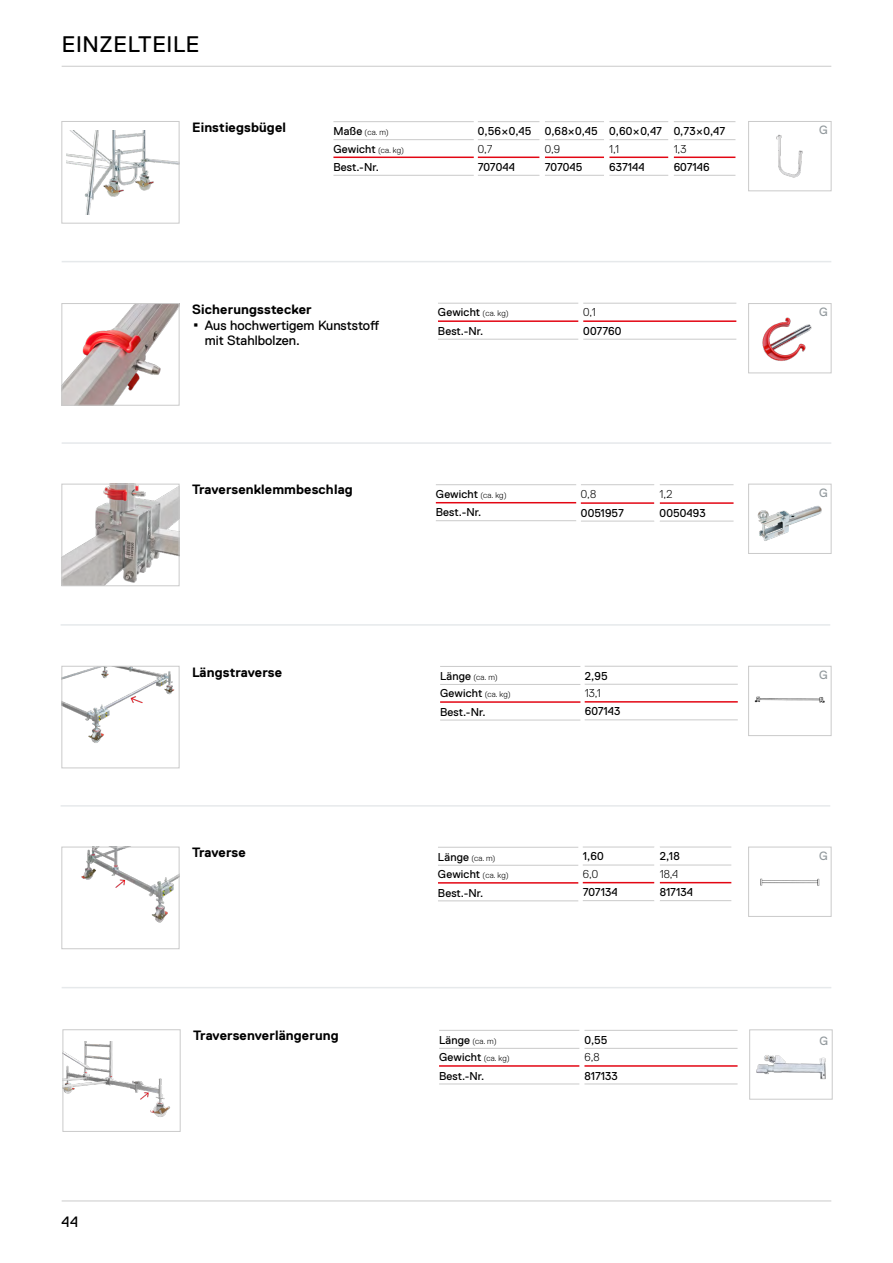
<style>
.page{position:relative;width:893px;height:1263px;background:#fff}
.page>*{position:absolute;margin:0;border:0;box-sizing:border-box;transform-origin:0 0}
.t1{font:22.5px "Replica Pro";letter-spacing:.025em;color:#000}
.t2{font:15px "Replica Pro";color:#000}
.t3{font:700 13.5px "Replica Pro";letter-spacing:.01em;color:#000}
.t4{font:13.5px "Replica Pro";color:#000}
.t5{font:12px "Replica Pro";color:#91989c}
.t6{font:11.4px/18.1px "Replica Pro";letter-spacing:.005em;color:#000}
.t7{font:300 11.4px "Replica Pro";color:#000}
.t8{font:300 8.25px "Replica Pro";letter-spacing:.025em;color:#000}
.s1{font-weight:400;font-size:11.4px}
.s2{font-weight:300;font-size:8.25px}
.s3{font-size:27px}
</style>
<div class="page">
<hr style="left:62px;top:1200px;width:769px;height:1px;background:#cacaca">
<hr style="left:62px;top:66px;width:769px;height:1px;background:#cacaca">
<svg style="left:748px;top:484px;width:83px;height:70px"></svg>
<svg style="left:748px;top:121px;width:83px;height:70px"></svg>
<svg style="left:748px;top:847px;width:83px;height:70px"></svg>
<img style="left:81px;top:849px;width:96px;height:74px">
<div style="left:62px;top:847px;width:117px;height:102px;border:1px solid #cacaca"></div>
<svg style="left:748px;top:666px;width:83px;height:70px"></svg>
<img style="left:64px;top:668px;width:111px;height:75px">
<div style="left:62px;top:666px;width:117px;height:102px;border:1px solid #cacaca"></div>
<img style="left:67px;top:131px;width:110px;height:83px">
<div style="left:62px;top:121px;width:117px;height:102px;border:1px solid #cacaca"></div>
<img style="left:64px;top:486px;width:113px;height:98px">
<div style="left:62px;top:484px;width:117px;height:102px;border:1px solid #cacaca"></div>
<svg style="left:748px;top:303px;width:83px;height:70px"></svg>
<svg style="left:749px;top:1029px;width:84px;height:70px"></svg>
<img style="left:65px;top:1042px;width:105px;height:75px">
<div style="left:63px;top:1029px;width:117px;height:102px;border:1px solid #cacaca"></div>
<img style="left:64px;top:305px;width:113px;height:98px">
<div style="left:62px;top:303px;width:117px;height:102px;border:1px solid #cacaca"></div>
<hr style="left:478px;top:121px;width:62px;height:1px;background:#cacaca">
<hr style="left:545px;top:121px;width:59px;height:1px;background:#cacaca">
<hr style="left:609px;top:121px;width:59px;height:1px;background:#cacaca">
<hr style="left:674px;top:121px;width:61px;height:1px;background:#cacaca">
<hr style="left:478px;top:175px;width:62px;height:1px;background:#cacaca">
<hr style="left:545px;top:175px;width:59px;height:1px;background:#cacaca">
<hr style="left:609px;top:175px;width:59px;height:1px;background:#cacaca">
<hr style="left:674px;top:175px;width:61px;height:1px;background:#cacaca">
<hr style="left:478px;top:139px;width:62px;height:1px;background:#cacaca">
<hr style="left:545px;top:139px;width:59px;height:1px;background:#cacaca">
<hr style="left:609px;top:139px;width:59px;height:1px;background:#cacaca">
<hr style="left:674px;top:139px;width:61px;height:1px;background:#cacaca">
<hr style="left:478px;top:157px;width:62px;height:1px;background:#e30613">
<hr style="left:545px;top:157px;width:59px;height:1px;background:#e30613">
<hr style="left:609px;top:157px;width:59px;height:1px;background:#e30613">
<hr style="left:674px;top:157px;width:61px;height:1px;background:#e30613">
<hr style="left:62px;top:261px;width:769px;height:1px;background:#e6e9eb">
<hr style="left:62px;top:442px;width:769px;height:2px;background:#e6e9eb">
<hr style="left:61px;top:624px;width:769px;height:2px;background:#e6e9eb">
<hr style="left:61px;top:805px;width:769px;height:2px;background:#e6e9eb">
<hr style="left:62px;top:987px;width:769px;height:1px;background:#e6e9eb">
<hr style="left:583px;top:320px;width:153px;height:2px;background:#e30613">
<hr style="left:583px;top:339px;width:153px;height:1px;background:#cacaca">
<hr style="left:583px;top:303px;width:153px;height:1px;background:#cacaca">
<hr style="left:581px;top:484px;width:73px;height:1px;background:#cacaca">
<hr style="left:660px;top:484px;width:73px;height:1px;background:#cacaca">
<hr style="left:581px;top:521px;width:73px;height:1px;background:#cacaca">
<hr style="left:660px;top:521px;width:73px;height:1px;background:#cacaca">
<hr style="left:581px;top:502px;width:73px;height:2px;background:#e30613">
<hr style="left:660px;top:502px;width:73px;height:2px;background:#e30613">
<hr style="left:585px;top:666px;width:153px;height:1px;background:#cacaca">
<hr style="left:585px;top:719px;width:153px;height:1px;background:#cacaca">
<hr style="left:585px;top:684px;width:153px;height:1px;background:#cacaca">
<hr style="left:585px;top:701px;width:153px;height:2px;background:#e30613">
<hr style="left:583px;top:847px;width:71px;height:1px;background:#cacaca">
<hr style="left:660px;top:847px;width:71px;height:1px;background:#cacaca">
<hr style="left:583px;top:900px;width:71px;height:1px;background:#cacaca">
<hr style="left:660px;top:900px;width:71px;height:1px;background:#cacaca">
<hr style="left:583px;top:865px;width:71px;height:1px;background:#cacaca">
<hr style="left:660px;top:865px;width:71px;height:1px;background:#cacaca">
<hr style="left:583px;top:882px;width:71px;height:1px;background:#e30613">
<hr style="left:660px;top:882px;width:71px;height:1px;background:#e30613">
<hr style="left:584px;top:1030px;width:154px;height:1px;background:#cacaca">
<hr style="left:584px;top:1083px;width:154px;height:1px;background:#cacaca">
<hr style="left:584px;top:1048px;width:154px;height:1px;background:#cacaca">
<hr style="left:584px;top:1065px;width:154px;height:2px;background:#e30613">
<hr style="left:333px;top:121px;width:141px;height:1px;background:#cacaca">
<hr style="left:333px;top:175px;width:141px;height:1px;background:#cacaca">
<hr style="left:333px;top:139px;width:141px;height:1px;background:#cacaca">
<hr style="left:333px;top:157px;width:141px;height:1px;background:#e30613">
<hr style="left:438px;top:847px;width:140px;height:1px;background:#cacaca">
<hr style="left:438px;top:900px;width:140px;height:1px;background:#cacaca">
<hr style="left:438px;top:865px;width:140px;height:1px;background:#cacaca">
<hr style="left:438px;top:882px;width:140px;height:2px;background:#e30613">
<hr style="left:440px;top:666px;width:140px;height:1px;background:#cacaca">
<hr style="left:440px;top:720px;width:140px;height:1px;background:#cacaca">
<hr style="left:440px;top:684px;width:140px;height:1px;background:#cacaca">
<hr style="left:440px;top:701px;width:140px;height:2px;background:#e30613">
<hr style="left:438px;top:320px;width:140px;height:2px;background:#e30613">
<hr style="left:438px;top:339px;width:140px;height:1px;background:#cacaca">
<hr style="left:438px;top:303px;width:140px;height:1px;background:#cacaca">
<hr style="left:439px;top:1030px;width:140px;height:1px;background:#cacaca">
<hr style="left:439px;top:1083px;width:140px;height:1px;background:#cacaca">
<hr style="left:439px;top:1048px;width:140px;height:1px;background:#cacaca">
<hr style="left:439px;top:1065px;width:140px;height:2px;background:#e30613">
<hr style="left:436px;top:502px;width:140px;height:1px;background:#e30613">
<hr style="left:436px;top:520px;width:140px;height:1px;background:#cacaca">
<hr style="left:436px;top:484px;width:140px;height:1px;background:#cacaca">
<h1 class="t1" style="left:62px;top:31px;width:139px">EINZELTEILE</h1>
<p class="t3" style="left:192px;top:120px;width:95px">Einstiegsbügel</p>
<p class="t8" style="left:333px;top:128px;width:57px"><span class="s1">Maße</span> (ca. m)</p>
<p class="t6" style="left:333px;top:140px;width:72px">Gewicht <span class="s2">(ca. kg)<br></span>Best.-Nr.</p>
<p class="t6" style="left:478px;top:122px;width:249px">0,56×0,45 0,68×0,45 0,60×0,47 0,73×0,47</p>
<p class="t7" style="left:478px;top:142px;width:16px">0,7</p>
<p class="t7" style="left:545px;top:142px;width:17px">0,9</p>
<p class="t7" style="left:609px;top:142px;width:11px">1,1</p>
<p class="t7" style="left:674px;top:142px;width:14px">1,3</p>
<p class="t6" style="left:478px;top:158px;width:39px">707044</p>
<p class="t6" style="left:545px;top:158px;width:39px">707045</p>
<p class="t6" style="left:609px;top:158px;width:37px">637144</p>
<p class="t6" style="left:674px;top:158px;width:38px">607146</p>
<p class="t5" style="left:819px;top:124px;width:10px">G</p>
<p class="t3" style="left:192px;top:302px;width:121px">Sicherungsstecker</p>
<p class="t4" style="left:192px;top:317px;width:189px"><span class="s3">·</span> Aus hochwertigem Kunststoff</p>
<p class="t4" style="left:205px;top:333px;width:97px">mit Stahlbolzen.</p>
<p class="t6" style="left:438px;top:303px;width:72px">Gewicht <span class="s2">(ca. kg)<br></span>Best.-Nr.</p>
<p class="t7" style="left:583px;top:306px;width:14px">0,1</p>
<p class="t6" style="left:583px;top:322px;width:40px">007760</p>
<p class="t5" style="left:819px;top:305px;width:10px">G</p>
<p class="t3" style="left:192px;top:482px;width:162px">Traversenklemmbeschlag</p>
<p class="t6" style="left:436px;top:485px;width:72px">Gewicht <span class="s2">(ca. kg)<br></span>Best.-Nr.</p>
<p class="t7" style="left:581px;top:488px;width:17px">0,8</p>
<p class="t7" style="left:660px;top:488px;width:14px">1,2</p>
<p class="t6" style="left:581px;top:504px;width:45px">0051957</p>
<p class="t6" style="left:660px;top:504px;width:48px">0050493</p>
<p class="t5" style="left:819px;top:486px;width:10px">G</p>
<p class="t3" style="left:192px;top:664px;width:92px">Längstraverse</p>
<p class="t8" style="left:440px;top:672px;width:59px"><span class="s1">Länge</span> (ca. m)</p>
<p class="t6" style="left:440px;top:684px;width:72px">Gewicht <span class="s2">(ca. kg)<br></span>Best.-Nr.</p>
<p class="t6" style="left:585px;top:667px;width:24px">2,95</p>
<p class="t7" style="left:585px;top:687px;width:18px">13,1</p>
<p class="t6" style="left:585px;top:702px;width:37px">607143</p>
<p class="t5" style="left:819px;top:668px;width:10px">G</p>
<p class="t3" style="left:192px;top:845px;width:55px">Traverse</p>
<p class="t8" style="left:438px;top:853px;width:59px"><span class="s1">Länge</span> (ca. m)</p>
<p class="t6" style="left:438px;top:865px;width:72px">Gewicht <span class="s2">(ca. kg)<br></span>Best.-Nr.</p>
<p class="t6" style="left:583px;top:847px;width:22px">1,60</p>
<p class="t6" style="left:660px;top:847px;width:22px">2,18</p>
<p class="t7" style="left:583px;top:868px;width:17px">6,0</p>
<p class="t7" style="left:660px;top:868px;width:20px">18,4</p>
<p class="t6" style="left:583px;top:883px;width:36px">707134</p>
<p class="t6" style="left:660px;top:883px;width:35px">817134</p>
<p class="t5" style="left:819px;top:849px;width:10px">G</p>
<p class="t3" style="left:193px;top:1028px;width:147px">Traversenverlängerung</p>
<p class="t8" style="left:439px;top:1036px;width:59px"><span class="s1">Länge</span> (ca. m)</p>
<p class="t6" style="left:439px;top:1048px;width:72px">Gewicht <span class="s2">(ca. kg)<br></span>Best.-Nr.</p>
<p class="t6" style="left:584px;top:1031px;width:25px">0,55</p>
<p class="t7" style="left:584px;top:1051px;width:17px">6,8</p>
<p class="t6" style="left:584px;top:1067px;width:35px">817133</p>
<p class="t5" style="left:819px;top:1034px;width:10px">G</p>
<h2 class="t2" style="left:62px;top:1213px;width:18px">44</h2>
</div>
